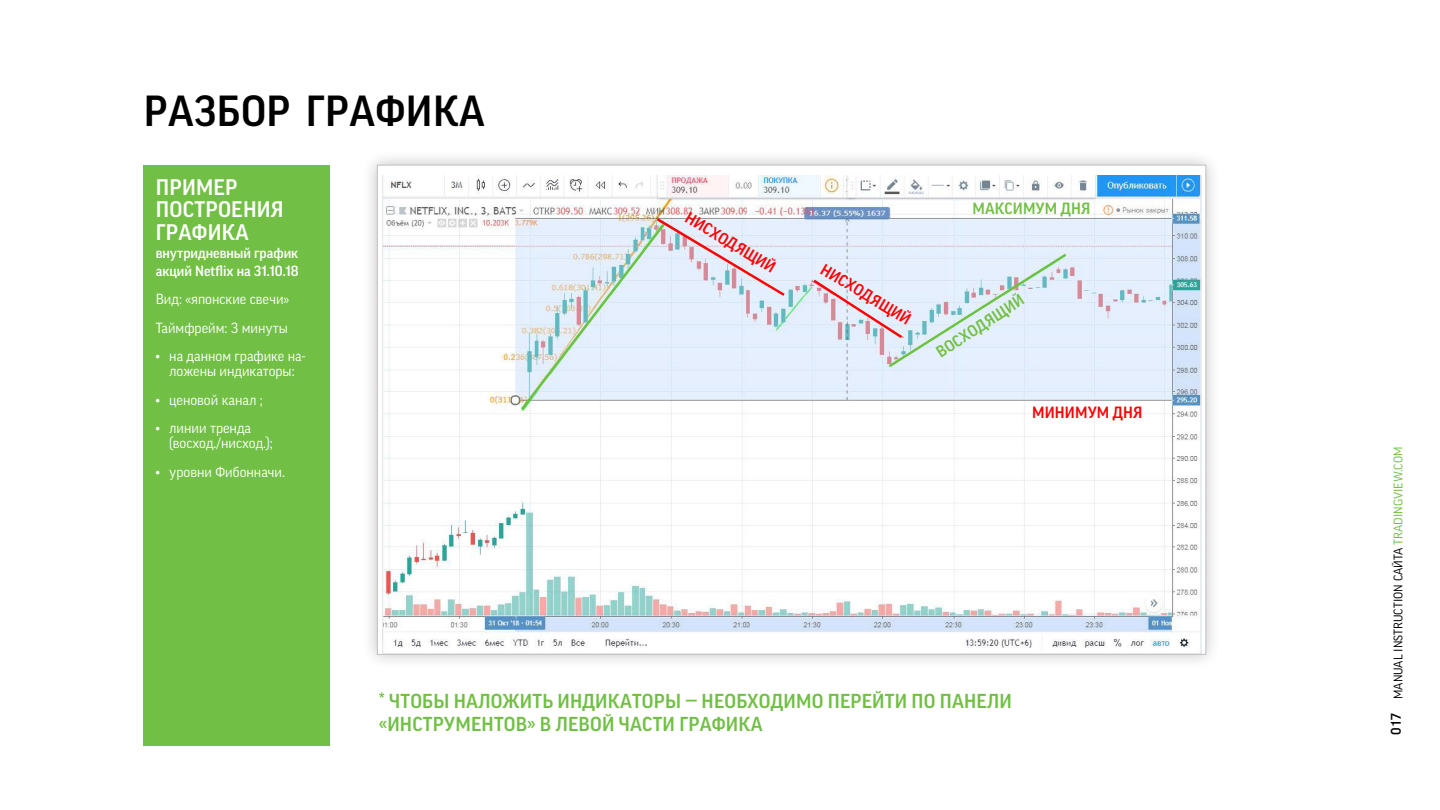
<style>
.page{position:relative;width:1440px;height:810px;background:#fff}
.page>*{position:absolute;margin:0;border:0;box-sizing:border-box;transform-origin:0 0}
.заг_титул{font:500 42px "Good Pro";letter-spacing:.01em;color:#000}
.текст_1{font:500 21.75px/22.5px "Good Pro";letter-spacing:.01em;color:#fff}
.t1{font:500 19.5px "Good Pro";letter-spacing:.01em;color:#71bf44}
.t2{font:500 15.75px "Good Pro";letter-spacing:.01em;color:#f00}
.t3{font:500 15.75px "Good Pro";letter-spacing:.01em;color:#71bf44}
.текст_1-2{font:14.25px/15px "Good Pro";color:#fff;text-align:center}
.текст_1-3{font:500 14.25px/18px "Good Pro";color:#fff}
.t4{font:12px "Good Pro";color:#000}
.s1{color:#71bf44}
</style>
<div class="page">
<div style="left:144px;top:165px;width:186px;height:581px;background:#71bf44"></div>
<div style="left:362px;top:149px;width:860px;height:521px;background:#000;opacity:.25"></div>
<div style="left:377px;top:165px;width:829px;height:489px;background:#fff"></div>
<img style="left:383px;top:175px;width:818px;height:478px">
<svg style="left:519px;top:216px;width:268px;height:196px"></svg>
<svg style="left:811px;top:251px;width:258px;height:118px"></svg>
<p class="заг_титул" style="left:144px;top:87px;width:342px">РАЗБОР ГРАФИКА</p>
<p class="текст_1" style="left:156px;top:176px;width:129px">ПРИМЕР<br>ПОСТРОЕНИЯ<br>ГРАФИКА</p>
<p class="текст_1-3" style="left:156px;top:244px;width:145px">внутридневный график акций Netflix на 31.10.18</p>
<p class="текст_1-2" style="left:156px;top:292px;width:135px">Вид: «японские свечи»</p>
<p class="текст_1-2" style="left:156px;top:320px;width:133px">Таймфрейм: 3 минуты</p>
<p class="текст_1-2" style="left:156px;top:349px;width:151px">• на данном графике на&shy;ложены индикаторы:</p>
<p class="текст_1-2" style="left:156px;top:392px;width:109px">• ценовой канал ;</p>
<p class="текст_1-2" style="left:169px;top:421px;width:105px;text-align:left;text-indent:-14px">• линии тренда (восход./нисход.);</p>
<p class="текст_1-2" style="left:156px;top:464px;width:131px">• уровни Фибонначи.</p>
<p class="t2" style="left:691px;top:208px;width:104px;rotate:31deg">НИСХОДЯЩИЙ</p>
<p class="t2" style="left:827px;top:260px;width:104px;rotate:31deg">НИСХОДЯЩИЙ</p>
<p class="t3" style="left:973px;top:200px;width:119px">МАКСИМУМ ДНЯ</p>
<p class="t3" style="left:933px;top:346px;width:102px;rotate:-33deg">ВОСХОДЯЩИЙ</p>
<p class="t2" style="left:1032px;top:404px;width:112px">МИНИМУМ ДНЯ</p>
<p class="t1" style="left:379px;top:690px;width:635px">* ЧТОБЫ НАЛОЖИТЬ ИНДИКАТОРЫ — НЕОБХОДИМО ПЕРЕЙТИ ПО ПАНЕЛИ</p>
<p class="t1" style="left:379px;top:713px;width:385px">«ИНСТРУМЕНТОВ» В ЛЕВОЙ ЧАСТИ ГРАФИКА</p>
<p class="t4" style="left:1391px;top:735px;width:290px;rotate:-90deg"><sup>017</sup> MANUAL INSTRUCTION САЙТА <span class="s1">TRADINGVIEW.COM</span></p>
</div>
